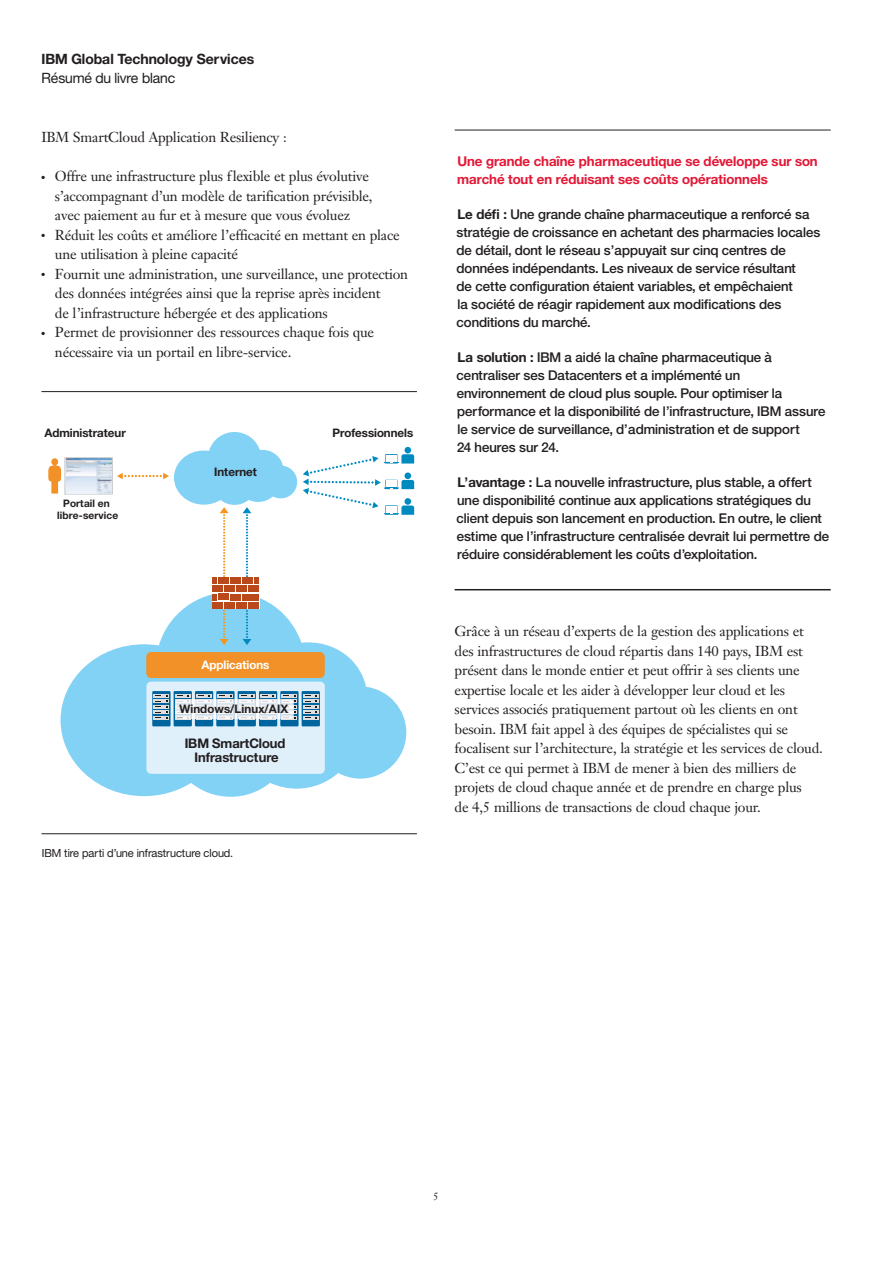
<style>
.page{position:relative;width:893px;height:1263px;background:#fff}
.page>*{position:absolute;margin:0;border:0;box-sizing:border-box;transform-origin:0 0}
.t1{font:14.25px/19.5px "Janson Text LT Pro";letter-spacing:-.015em;color:#231f20}
.t2{font:700 14.25px "Helv Neuefor IBM";color:#231f20}
.t3{font:14.25px "Helv Neuefor IBM";letter-spacing:-.01em;color:#231f20}
.t4{font:500 13.5px/18px "Helv Neuefor IBM";color:#231f20}
.t5{font:700 13.5px/18px "Helv Neuefor IBM";color:#e31837}
.t6{font:700 13.2px/14.7px "Helv Neuefor IBM";color:#231f20;text-align:center}
.t7{font:700 11.7px "Helv Neuefor IBM";color:#231f20}
.t8{font:700 11.7px "Helv Neuefor IBM";color:#fff}
.t9{font:11.25px "Helv Neuefor IBM";letter-spacing:-.005em;color:#231f20}
.t10{font:10.5px "Janson Text LT Pro";color:#231f20}
.t11{font:700 10.35px/12.3px "Helv Neuefor IBM";letter-spacing:.015em;color:#231f20;text-align:center}
.s1{font-weight:700}
</style>
<div class="page">
<hr style="left:455px;top:130px;width:376px;height:1px;background:#231f20">
<hr style="left:455px;top:589px;width:376px;height:1px;background:#231f20">
<svg style="left:61px;top:633px;width:345px;height:164px;fill:#82d2f6"></svg>
<div style="left:146px;top:652px;width:179px;height:26px;background:#f19127;border-radius:5px"></div>
<div style="left:146px;top:682px;width:179px;height:92px;background:#dff0fb;border-radius:5px"></div>
<svg style="left:152px;top:691px;width:168px;height:35px"></svg>
<svg style="left:65px;top:457px;width:48px;height:37px"></svg>
<img style="left:66px;top:459px;width:45px;height:34px">
<svg style="left:117px;top:432px;width:180px;height:213px"></svg>
<svg style="left:48px;top:458px;width:13px;height:36px"></svg>
<div style="left:404px;top:447px;width:7px;height:6px;background:#008bc0;border-radius:50%"></div>
<svg style="left:303px;top:454px;width:111px;height:61px"></svg>
<hr style="left:41px;top:391px;width:376px;height:1px;background:#231f20">
<hr style="left:41px;top:833px;width:376px;height:1px;background:#231f20">
<p class="t2" style="left:41px;top:50px;width:214px">IBM Global Technology Services</p>
<p class="t3" style="left:41px;top:70px;width:135px">Résumé du livre blanc</p>
<p class="t1" style="left:41px;top:127px;width:247px">IBM SmartCloud Application Resiliency :</p>
<p class="t1" style="left:55px;top:166px;width:316px">Offre une infrastructure plus flexible et plus évolutive</p>
<p class="t1" style="left:55px;top:186px;width:346px">’s accompagnant ’d un modèle de tarification prévisible, avec paiement au fur et à mesure que vous évoluez<br>Réduit les coûts et améliore ’l efficacité en mettant en place</p>
<p class="t1" style="left:55px;top:244px;width:355px">une utilisation à pleine capacité<br>Fournit une administration, une surveillance, une protection</p>
<p class="t1" style="left:55px;top:283px;width:327px">des données intégrées ainsi que la reprise après incident de ’l infrastructure hébergée et des applications<br>Permet de provisionner des ressources chaque fois que</p>
<p class="t1" style="left:55px;top:342px;width:238px">nécessaire via un portail en libre-service.</p>
<p class="t7" style="left:44px;top:425px;width:83px">Administrateur</p>
<p class="t11" style="left:57px;top:496px;width:63px">Portail en libre-service</p>
<p class="t7" style="left:214px;top:464px;width:44px">Internet</p>
<p class="t7" style="left:333px;top:425px;width:82px">Professionnels</p>
<p class="t8" style="left:201px;top:657px;width:69px">Applications</p>
<p class="t7" style="left:179px;top:701px;width:110px">Windows/Linux/AIX</p>
<p class="t6" style="left:185px;top:735px;width:102px">IBM SmartCloud<br>Infrastructure</p>
<p class="t9" style="left:42px;top:846px;width:192px">IBM tire parti ’d une infrastructure cloud.</p>
<h2 class="t5" style="left:457px;top:152px;width:362px">Une grande chaîne pharmaceutique se développe sur son marché tout en réduisant ses coûts opérationnels</h2>
<p class="t4" style="left:457px;top:205px;width:365px"><span class="s1">Le défi :</span> Une grande chaîne pharmaceutique a renforcé sa stratégie de croissance en achetant des pharmacies locales de détail, dont le réseau ’s appuyait sur cinq centres de données indépendants. Les niveaux de service résultant<br>de cette configuration étaient variables, et empêchaient<br>la société de réagir rapidement aux modifications des conditions du marché.</p>
<p class="t4" style="left:457px;top:348px;width:370px"><span class="s1">La solution :</span> IBM a aidé la chaîne pharmaceutique à centraliser ses Datacenters et a implémenté un environnement de cloud plus souple. Pour optimiser la performance et la disponibilité de ’l infrastructure, IBM assure le service de surveillance ’d, administration et de support<br>24 heures sur 24.</p>
<p class="t4" style="left:457px;top:473px;width:374px"><span class="s1">’L avantage :</span> La nouvelle infrastructure, plus stable a, offert une disponibilité continue aux applications stratégiques du client depuis son lancement en production. En outre le, client estime que ’l infrastructure centralisée devrait lui permettre de réduire considérablement les coûts ’d exploitation.</p>
<p class="t1" style="left:455px;top:622px;width:370px">Grâce à un réseau ’d experts de la gestion des applications et des infrastructures de cloud répartis dans 140 pays, IBM est présent dans le monde entier et peut offrir à ses clients une expertise locale et les aider à développer leur cloud et les services associés pratiquement partout où les clients en ont besoin. IBM fait appel à des équipes de spécialistes qui se focalisent sur ’l architecture la, stratégie et les services de cloud.<br>C’est ce qui permet à IBM de mener à bien des milliers de projets de cloud chaque année et de prendre en charge plus<br>de 4,5 millions de transactions de cloud chaque jour.</p>
<p class="t10" style="left:433px;top:1189px;width:7px">5</p>
</div>
